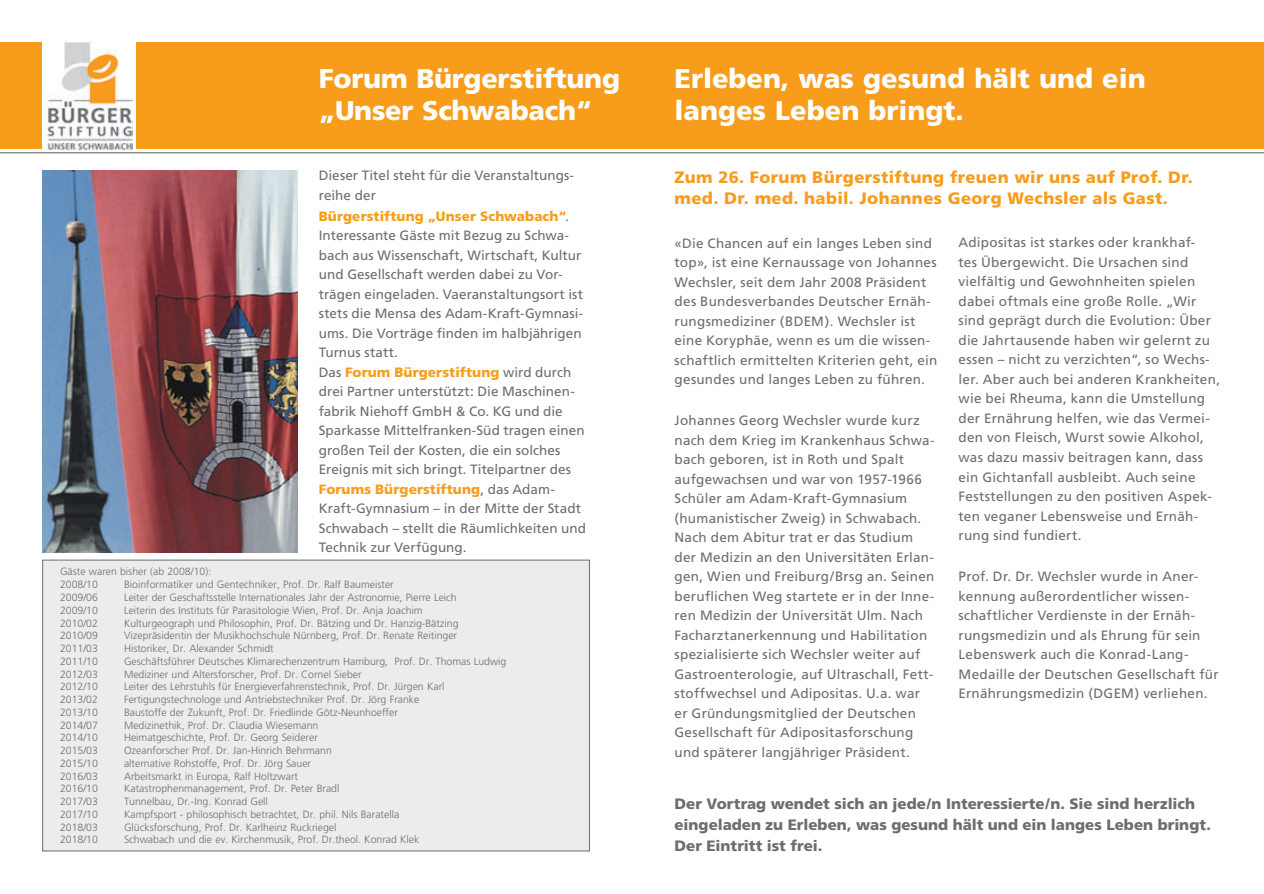
<style>
.page{position:relative;width:1264px;height:894px;background:#fff}
.page>*{position:absolute;margin:0;border:0;box-sizing:border-box;transform-origin:0 0}
.t1{font:900 27px/32.4px "Frutiger";color:#fff}
.Copy_Tab{font:900 16.5px/21px "Frutiger";letter-spacing:.025em;color:#f89c1c}
.Copy_Tab-2{font:900 15px/21px "Frutiger";color:#6c6d70}
.Copy_Tab-3{font:13.5px/19.5px "Frutiger";letter-spacing:.015em;color:#6c6d70}
.t2{font:300 10.5px "Frutiger";color:#6c6d70}
.s1{font-weight:900;color:#f89c1c}
</style>
<div class="page">
<div style="left:43px;top:560px;width:546px;height:290px;background:#ececee"></div>
<div style="left:42px;top:559px;width:547px;height:292px;border:1px solid #6c6d70"></div>
<img style="left:43px;top:170px;width:255px;height:382px">
<div style="left:0;top:43px;width:1263px;height:106px;background:#f89c1c"></div>
<div style="left:43px;top:33px;width:93px;height:137px;background:#fff"></div>
<img style="left:46px;top:42px;width:86px;height:108px">
<hr style="left:0;top:152px;width:1263px;height:1px;background:#636366">
<p class="t1" style="left:319px;top:62px;width:303px">Forum Bürgerstiftung</p>
<p class="t1" style="left:319px;top:94px;width:275px">„Unser Schwabach“</p>
<p class="Copy_Tab-3" style="left:319px;top:166px;width:256px">Dieser Titel steht für die Veranstaltungs&shy;reihe der</p>
<p class="Copy_Tab-3" style="left:319px;top:206px;width:269px"><span class="s1">Bürgerstiftung „Unser Schwabach“</span>.<br>Interessante Gäste mit Bezug zu Schwa&shy;bach aus Wissenschaft, Wirtschaft, Kultur und Gesellschaft werden dabei zu Vor&shy;trägen eingeladen. Vaeranstaltungsort ist stets die Mensa des Adam-Kraft-Gymnasi&shy;ums. Die Vorträge finden im halbjährigen Turnus statt.<br>Das <span class="s1">Forum Bürgerstiftung</span> wird durch drei Partner unterstützt: Die Maschinen&shy;fabrik Niehoff GmbH &amp; Co. KG und die Sparkasse Mittelfranken-Süd tragen einen großen Teil der Kosten, die ein solches Ereignis mit sich bringt. Titelpartner des <span class="s1">Forums Bürgerstiftung</span>, das Adam-Kraft-Gymnasium – in der Mitte der Stadt Schwabach – stellt die Räumlichkeiten und Technik zur Verfügung.</p>
<p class="t2" style="left:60px;top:565px;width:153px">Gäste waren bisher (ab 2008/10):</p>
<p class="t2" style="left:60px;top:578px;width:39px">2008/10</p>
<p class="t2" style="left:124px;top:578px;width:271px">Bioinformatiker und Gentechniker, Prof. Dr. Ralf Baumeister</p>
<p class="t2" style="left:60px;top:591px;width:39px">2009/06</p>
<p class="t2" style="left:124px;top:591px;width:334px">Leiter der Geschaftsstelle Internationales Jahr der Astronomie, Pierre Leich</p>
<p class="t2" style="left:60px;top:604px;width:39px">2009/10</p>
<p class="t2" style="left:124px;top:604px;width:300px">Leiterin des Instituts für Parasitologie Wien, Prof. Dr. Anja Joachim</p>
<p class="t2" style="left:60px;top:616px;width:39px">2010/02</p>
<p class="t2" style="left:124px;top:616px;width:336px">Kulturgeograph und Philosophin, Prof. Dr. Bätzing und Dr. Hanzig-Bätzing</p>
<p class="t2" style="left:60px;top:629px;width:39px">2010/09</p>
<p class="t2" style="left:124px;top:629px;width:334px">Vizepräsidentin der Musikhochschule Nürnberg, Prof. Dr. Renate Reitinger</p>
<p class="t2" style="left:60px;top:642px;width:39px">2011/03</p>
<p class="t2" style="left:124px;top:642px;width:151px">Historiker, Dr. Alexander Schmidt</p>
<p class="t2" style="left:60px;top:655px;width:39px">2011/10</p>
<p class="t2" style="left:124px;top:655px;width:384px">Geschäftsführer Deutsches Klimarechenzentrum Hamburg, Prof. Dr. Thomas Ludwig</p>
<p class="t2" style="left:60px;top:667px;width:39px">2012/03</p>
<p class="t2" style="left:124px;top:667px;width:239px">Mediziner und Altersforscher, Prof. Dr. Cornel Sieber</p>
<p class="t2" style="left:60px;top:680px;width:39px">2012/10</p>
<p class="t2" style="left:124px;top:680px;width:322px">Leiter des Lehrstuhls für Energieverfahrenstechnik, Prof. Dr. Jürgen Karl</p>
<p class="t2" style="left:60px;top:693px;width:39px">2013/02</p>
<p class="t2" style="left:124px;top:693px;width:297px">Fertigungstechnologe und Antriebstechniker Prof. Dr. Jörg Franke</p>
<p class="t2" style="left:60px;top:706px;width:39px">2013/10</p>
<p class="t2" style="left:124px;top:706px;width:275px">Baustoffe der Zukunft, Prof. Dr. Friedlinde Götz-Neunhoeffer</p>
<p class="t2" style="left:60px;top:718px;width:39px">2014/07</p>
<p class="t2" style="left:124px;top:718px;width:196px">Medizinethik, Prof. Dr. Claudia Wiesemann</p>
<p class="t2" style="left:60px;top:731px;width:39px">2014/10</p>
<p class="t2" style="left:124px;top:731px;width:195px">Heimatgeschichte, Prof. Dr. Georg Seiderer</p>
<p class="t2" style="left:60px;top:744px;width:39px">2015/03</p>
<p class="t2" style="left:124px;top:744px;width:209px">Ozeanforscher Prof. Dr. Jan-Hinrich Behrmann</p>
<p class="t2" style="left:60px;top:757px;width:39px">2015/10</p>
<p class="t2" style="left:124px;top:757px;width:188px">alternative Rohstoffe, Prof. Dr. Jörg Sauer</p>
<p class="t2" style="left:60px;top:769px;width:39px">2016/03</p>
<p class="t2" style="left:124px;top:769px;width:175px">Arbeitsmarkt in Europa, Ralf Holtzwart</p>
<p class="t2" style="left:60px;top:782px;width:39px">2016/10</p>
<p class="t2" style="left:124px;top:782px;width:217px">Katastrophenmanagement, Prof. Dr. Peter Bradl</p>
<p class="t2" style="left:60px;top:795px;width:39px">2017/03</p>
<p class="t2" style="left:124px;top:795px;width:145px">Tunnelbau, Dr.-Ing. Konrad Gell</p>
<p class="t2" style="left:60px;top:808px;width:39px">2017/10</p>
<p class="t2" style="left:124px;top:808px;width:277px">Kampfsport - philosophisch betrachtet, Dr. phil. Nils Baratella</p>
<p class="t2" style="left:60px;top:820px;width:39px">2018/03</p>
<p class="t2" style="left:124px;top:820px;width:214px">Glücksforschung, Prof. Dr. Karlheinz Ruckriegel</p>
<p class="t2" style="left:60px;top:833px;width:39px">2018/10</p>
<p class="t2" style="left:124px;top:833px;width:297px">Schwabach und die ev. Kirchenmusik, Prof. Dr.theol. Konrad Klek</p>
<p class="t1" style="left:674px;top:62px;width:472px">Erleben, was gesund hält und ein langes Leben bringt.</p>
<p class="Copy_Tab" style="left:674px;top:167px;width:520px">Zum 26. Forum Bürgerstiftung freuen wir uns auf Prof. Dr. med. Dr. med. habil. Johannes Georg Wechsler als Gast.</p>
<p class="Copy_Tab-3" style="left:674px;top:233px;width:264px">«Die Chancen auf ein langes Leben sind top», ist eine Kernaussage von Johannes Wechsler, seit dem Jahr 2008 Präsident des Bundesverbandes Deutscher Ernäh&shy;rungsmediziner (BDEM). Wechsler ist eine Koryphäe, wenn es um die wissen&shy;schaftlich ermittelten Kriterien geht, ein gesundes und langes Leben zu führen.</p>
<p class="Copy_Tab-3" style="left:674px;top:410px;width:261px">Johannes Georg Wechsler wurde kurz nach dem Krieg im Krankenhaus Schwa&shy;bach geboren, ist in Roth und Spalt aufgewachsen und war von 1957-1966<br>Schüler am Adam-Kraft-Gymnasium (humanistischer Zweig) in Schwabach.<br>Nach dem Abitur trat er das Studium der Medizin an den Universitäten Erlan&shy;gen, Wien und Freiburg/Brsg an. Seinen beruflichen Weg startete er in der Inne&shy;ren Medizin der Universität Ulm. Nach Facharztanerkennung und Habilitation spezialisierte sich Wechsler weiter auf Gastroenterologie, auf Ultraschall, Fett&shy;stoffwechsel und Adipositas. U.a. war er Gründungsmitglied der Deutschen Gesellschaft für Adipositasforschung und späterer langjähriger Präsident.</p>
<p class="Copy_Tab-3" style="left:958px;top:233px;width:263px">Adipositas ist starkes oder krankhaf-<br>tes Übergewicht. Die Ursachen sind vielfältig und Gewohnheiten spielen dabei oftmals eine große Rolle. „Wir sind geprägt durch die Evolution: Über die Jahrtausende haben wir gelernt zu essen – nicht zu verzichten“, so Wechs&shy;ler. Aber auch bei anderen Krankheiten, wie bei Rheuma, kann die Umstellung der Ernährung helfen, wie das Vermei&shy;den von Fleisch, Wurst sowie Alkohol, was dazu massiv beitragen kann, dass ein Gichtanfall ausbleibt. Auch seine Feststellungen zu den positiven Aspek&shy;ten veganer Lebensweise und Ernäh&shy;rung sind fundiert.</p>
<p class="Copy_Tab-3" style="left:958px;top:566px;width:261px">Prof. Dr. Dr. Wechsler wurde in Aner&shy;kennung außerordentlicher wissen&shy;schaftlicher Verdienste in der Ernäh&shy;rungsmedizin und als Ehrung für sein Lebenswerk auch die Konrad-Lang-Medaille der Deutschen Gesellschaft für Ernährungsmedizin (DGEM) verliehen.</p>
<p class="Copy_Tab-2" style="left:674px;top:793px;width:538px">Der Vortrag wendet sich an jede/n Interessierte/n. Sie sind herzlich eingeladen zu Erleben, was gesund hält und ein langes Leben bringt.<br>Der Eintritt ist frei.</p>
</div>
